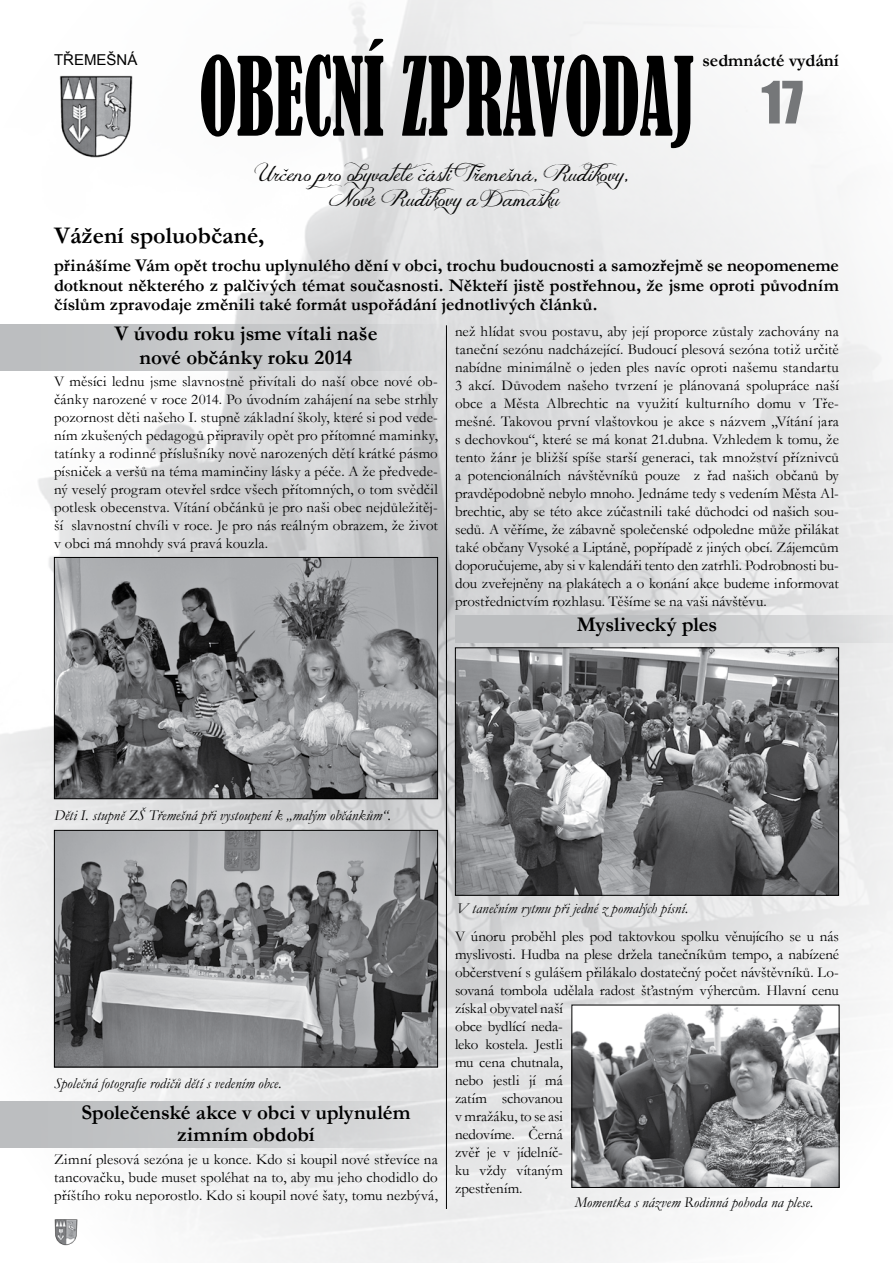
<style>
.page{position:relative;width:893px;height:1263px;background:#fff}
.page>*{position:absolute;margin:0;border:0;box-sizing:border-box;transform-origin:0 0}
.t1{font:condensed 101.4px "Bernard";color:#000;scale:.69 1}
.t2{font:54px "Impact";color:#757779}
.t3{font:700 24px "Garamond";color:#000}
.t4{font:700 21px/23.7px "Garamond";color:#000;text-align:center}
.t5{font:21px/25.2px "Jellyka Delicious Cake";color:#000;text-align:center}
.t6{font:700 18px/19.5px "Garamond";color:#000;text-align:justify}
.t7{font:15px/18px "Garamond";letter-spacing:-.005em;color:#000;text-align:justify}
.t8{font:italic 15px "Garamond";letter-spacing:.005em;color:#000}
.t9{font:15px "Arial";color:#000}
</style>
<div class="page">
<img style="left:0;top:0;width:893px;height:1263px">
<img style="left:54px;top:70px;width:83px;height:93px">
<svg style="left:284px;top:169px;width:5px;height:3px"></svg>
<svg style="left:422px;top:169px;width:5px;height:3px"></svg>
<svg style="left:476px;top:169px;width:5px;height:3px"></svg>
<svg style="left:540px;top:193px;width:6px;height:3px"></svg>
<svg style="left:509px;top:168px;width:6px;height:3px"></svg>
<img style="left:56px;top:559px;width:380px;height:238px">
<div style="left:54px;top:557px;width:384px;height:242px;border:1px solid #000"></div>
<img style="left:56px;top:832px;width:380px;height:233px">
<div style="left:54px;top:830px;width:384px;height:237px;border:1px solid #000"></div>
<img style="left:457px;top:649px;width:380px;height:245px">
<div style="left:455px;top:647px;width:384px;height:249px;border:1px solid #000"></div>
<img style="left:573px;top:1007px;width:264px;height:179px">
<div style="left:571px;top:1005px;width:268px;height:183px;border:1px solid #000"></div>
<div style="left:0;top:1101px;width:442px;height:47px;background:linear-gradient(to right,#b7b9bb,#dddedf)"></div>
<div style="left:0;top:324px;width:442px;height:47px;background:linear-gradient(to right,#babcbe,#d5d6d7)"></div>
<div style="left:456px;top:615px;width:437px;height:27px;background:linear-gradient(to right,#b3b5b8,#dededf)"></div>
<hr style="left:446px;top:325px;width:1px;height:884px;background:#000">
<p class="t9" style="left:54px;top:50px;width:85px">TŘEMEŠNÁ</p>
<h1 class="t1" style="left:199px;top:38px;width:719px">OBECNÍ ZPRAVODAJ</h1>
<h3 class="t5" style="left:260px;top:162px;width:386px">Urceno pro obyvatele cásti Tremesná, Rudíkovy,<br>Nové Rudíkovya Damasku</h3>
<p class="t6" style="left:702px;top:50px;width:138px">sedmnácté vydání</p>
<h2 class="t2" style="left:761px;top:60px;width:43px">17</h2>
<h3 class="t3" style="left:54px;top:219px;width:212px">Vážení spoluobčané,</h3>
<p class="t6" style="left:54px;top:256px;width:786px">přinášíme Vám opět trochu uplynulého dění v obci, trochu budoucnosti a samozřejmě se neopomeneme dotknout některého z palčivých témat současnosti. Někteří jistě postřehnou, že jsme oproti původním číslům zpravodaje změnili také formát uspořádání jednotlivých článků.</p>
<h3 class="t4" style="left:114px;top:321px;width:265px">V úvodu roku jsme vítali naše nové občánky roku 2014</h3>
<p class="t7" style="left:54px;top:372px;width:385px">V měsíci lednu jsme slavnostně přivítali do naší obce nové ob&shy;čánky narozené v roce 2014. Po úvodním zahájení na sebe strhly pozornost děti našeho I. stupně základní školy, které si pod vede&shy;ním zkušených pedagogů připravily opět pro přítomné maminky, tatínky a rodinné příslušníky nově narozených dětí krátké pásmo písniček a veršů na téma maminčiny lásky a péče. A že předvede&shy;ný veselý program otevřel srdce všech přítomných, o tom svědčil potlesk obecenstva. Vítání občánků je pro naši obec nejdůležitěj&shy;ší slavnostní chvíli v roce. Je pro nás reálným obrazem, že život v obci má mnohdy svá pravá kouzla.</p>
<p class="t7" style="left:455px;top:322px;width:385px">než hlídat svou postavu, aby její proporce zůstaly zachovány na taneční sezónu nadcházející. Budoucí plesová sezóna totiž určitě nabídne minimálně o jeden ples navíc oproti našemu standartu 3 akcí. Důvodem našeho tvrzení je plánovaná spolupráce naší obce a Města Albrechtic na využití kulturního domu v Tře&shy;mešné. Takovou první vlaštovkou je akce s názvem „Vítání jara s dechovkou“, které se má konat 21.dubna. Vzhledem k tomu, že tento žánr je bližší spíše starší generaci, tak množství příznivců a potencionálních návštěvníků pouze z řad našich občanů by pravděpodobně nebylo mnoho. Jednáme tedy s vedením Města Al&shy;brechtic, aby se této akce zúčastnili také důchodci od našich sou&shy;sedů. A věříme, že zábavně společenské odpoledne může přilákat také občany Vysoké a Liptáně, popřípadě z jiných obcí. Zájemcům doporučujeme, aby si v kalendáři tento den zatrhli. Podrobnosti bu&shy;dou zveřejněny na plakátech a o konání akce budeme informovat prostřednictvím rozhlasu. Těšíme se na vaši návštěvu.</p>
<h3 class="t4" style="left:577px;top:613px;width:142px">Myslivecký ples</h3>
<p class="t8" style="left:54px;top:805px;width:339px">Děti I. stupně ZŠ Třemešná při vystoupení k „malým občánkům“.</p>
<p class="t8" style="left:54px;top:1073px;width:229px">Společná fotografie rodičů dětí s vedením obce.</p>
<h3 class="t4" style="left:81px;top:1101px;width:330px;line-height:22.2px">Společenské akce v obci v uplynulém zimním období</h3>
<p class="t7" style="left:54px;top:1149px;width:385px">Zimní plesová sezóna je u konce. Kdo si koupil nové střevíce na tancovačku, bude muset spoléhat na to, aby mu jeho chodidlo do příštího roku neporostlo. Kdo si koupil nové šaty, tomu nezbývá,</p>
<p class="t8" style="left:456px;top:898px;width:233px">V tanečním rytmu při jedné z pomalých písní.</p>
<p class="t7" style="left:455px;top:927px;width:385px;text-align:left">V únoru proběhl ples pod taktovkou spolku věnujícího se u nás myslivosti. Hudba na plese držela tanečníkům tempo, a nabízené občerstvení s gulášem přilákalo dostatečný počet návštěvníků. Lo&shy;sovaná tombola udělala radost šťastným výhercům. Hlavní cenu získal obyvatel naší<br>obce bydlící neda-<br>leko kostela. Jestli<br>mu cena chutnala,<br>nebo jestli jí má<br>zatím schovanou<br>v mražáku, to se asi<br>nedovíme. Černá<br>zvěř je v jídelníč-<br>ku vždy vítaným<br>zpestřením.</p>
<p class="t8" style="left:575px;top:1192px;width:240px">Momentka s názvem Rodinná pohoda na plese.</p>
</div>
